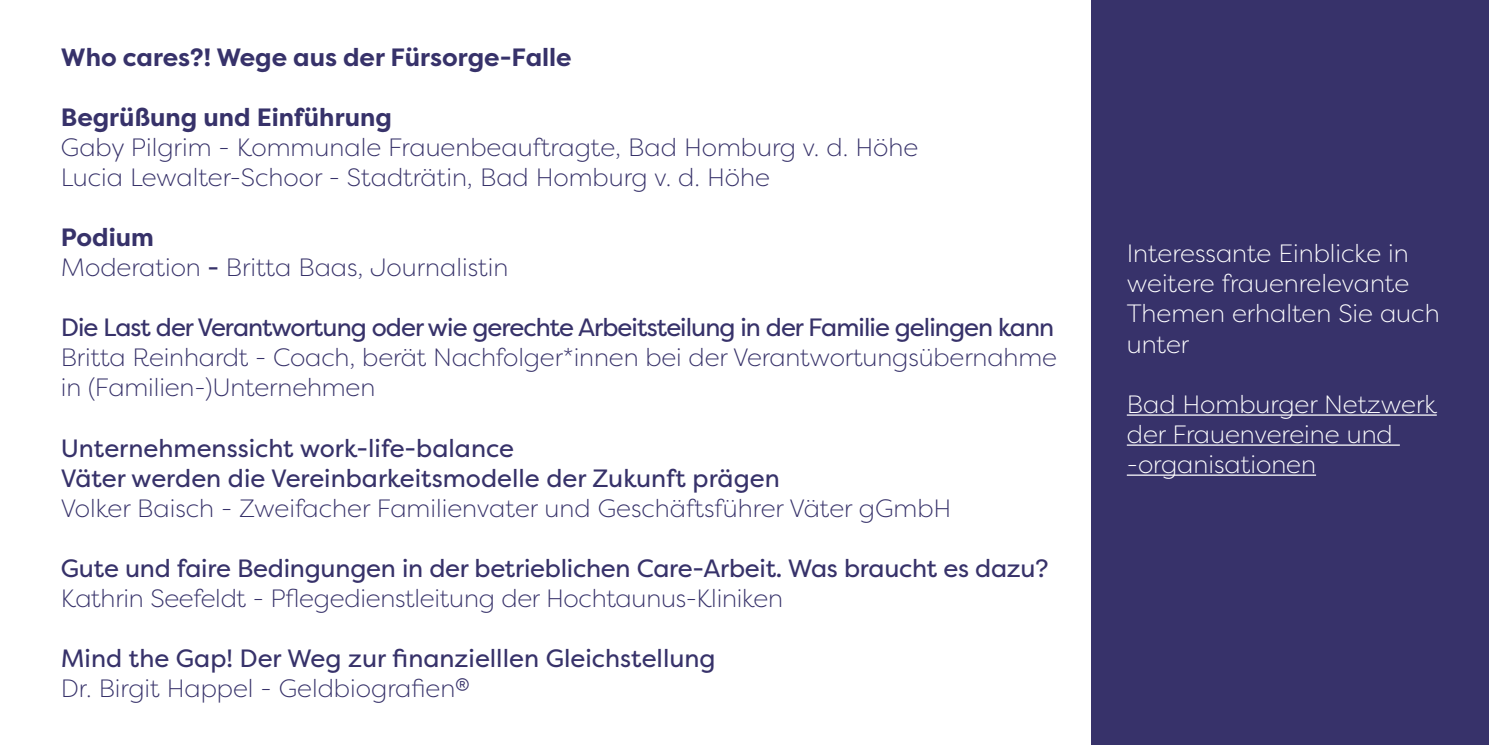
<style>
.page{position:relative;width:1489px;height:745px;background:#fff}
.page>*{position:absolute;margin:0;border:0;box-sizing:border-box;transform-origin:0 0}
.Body_Text_18_pt{font:300 25px "Filson Pro";color:#37326a}
.Body_Text_18_pt-2{font:300 25px/30px "Filson Pro";color:#fff}
.Body_Text_18_pt-3{font:25px "Filson Pro";letter-spacing:-.01em;color:#37326a}
.Body_Text_24_pt{font:300 25px/30px "Filson Pro";letter-spacing:-.005em;color:#37326a}
.Body_Text_24_pt-2{font:25px "Filson Pro";color:#37326a}
.Body_Text_24_pt-3{font:25px "Filson Pro";letter-spacing:-.025em;color:#37326a}
.Body_Text_24_pt-4{font:700 25px "Filson Pro";color:#37326a}
.s1{font-weight:400}
.s2{font-family:"DIN2014"}
</style>
<div class="page">
<div style="left:1091px;top:0;width:397px;height:744px;background:#37326a"></div>
<hr style="left:1126px;top:414px;width:310px;height:1px;background:#fff">
<hr style="left:1126px;top:444px;width:273px;height:1px;background:#fff">
<hr style="left:1126px;top:474px;width:189px;height:1px;background:#fff">
<p class="Body_Text_24_pt-4" style="left:61px;top:41px;width:512px">Who cares?! Wege aus der Fürsorge-Falle</p>
<p class="Body_Text_24_pt-4" style="left:61px;top:101px;width:332px">Begrüßung und Einführung</p>
<p class="Body_Text_18_pt" style="left:61px;top:131px;width:858px">Gaby Pilgrim - Kommunale Frauenbeauftragte, Bad Homburg v. d. Höhe</p>
<p class="Body_Text_18_pt" style="left:61px;top:161px;width:710px">Lucia Lewalter-Schoor - Stadträtin, Bad Homburg v. d. Höhe</p>
<p class="Body_Text_24_pt-4" style="left:61px;top:221px;width:95px">Podium</p>
<p class="Body_Text_18_pt" style="left:61px;top:251px;width:449px">Moderation <span class="s1">-</span> Britta Baas, Journalistin</p>
<p class="Body_Text_24_pt-3" style="left:61px;top:310px;width:995px">Die Last der Verantwortung oder wie gerechte Arbeitsteilung in der Familie gelingen kann</p>
<p class="Body_Text_24_pt" style="left:61px;top:342px;width:997px">Britta Reinhardt - Coach, berät Nachfolger*innen bei der Verantwortungsübernahme in (Familien-)Unternehmen</p>
<p class="Body_Text_24_pt-2" style="left:61px;top:430px;width:454px">Unternehmenssicht work-life-balance</p>
<p class="Body_Text_24_pt-2" style="left:61px;top:460px;width:720px">Väter werden die Vereinbarkeitsmodelle der Zukunft prägen</p>
<p class="Body_Text_18_pt" style="left:61px;top:491px;width:892px">Volker Baisch - Zweifacher Familienvater und Geschäftsführer Väter gGmbH</p>
<p class="Body_Text_18_pt-3" style="left:61px;top:550px;width:989px">Gute und faire Bedingungen in der betrieblichen Care-Arbeit. Was braucht es dazu?</p>
<p class="Body_Text_18_pt" style="left:61px;top:581px;width:723px">Kathrin Seefeldt - Pflegedienstleitung der Hochtaunus-Kliniken</p>
<p class="Body_Text_18_pt-3" style="left:61px;top:640px;width:656px">Mind the Gap! Der Weg zur finanzielllen Gleichstellung</p>
<p class="Body_Text_18_pt" style="left:61px;top:671px;width:410px">Dr. Birgit Happel - Geldbiografien<span class="s2">®</span></p>
<p class="Body_Text_18_pt-2" style="left:1126px;top:238px;width:314px">Interessante Einblicke in weitere frauenrelevante<br>Themen erhalten Sie auch unter</p>
<p class="Body_Text_18_pt-2" style="left:1126px;top:388px;width:312px">Bad Homburger Netzwerk der Frauenvereine und -organisationen</p>
</div>
